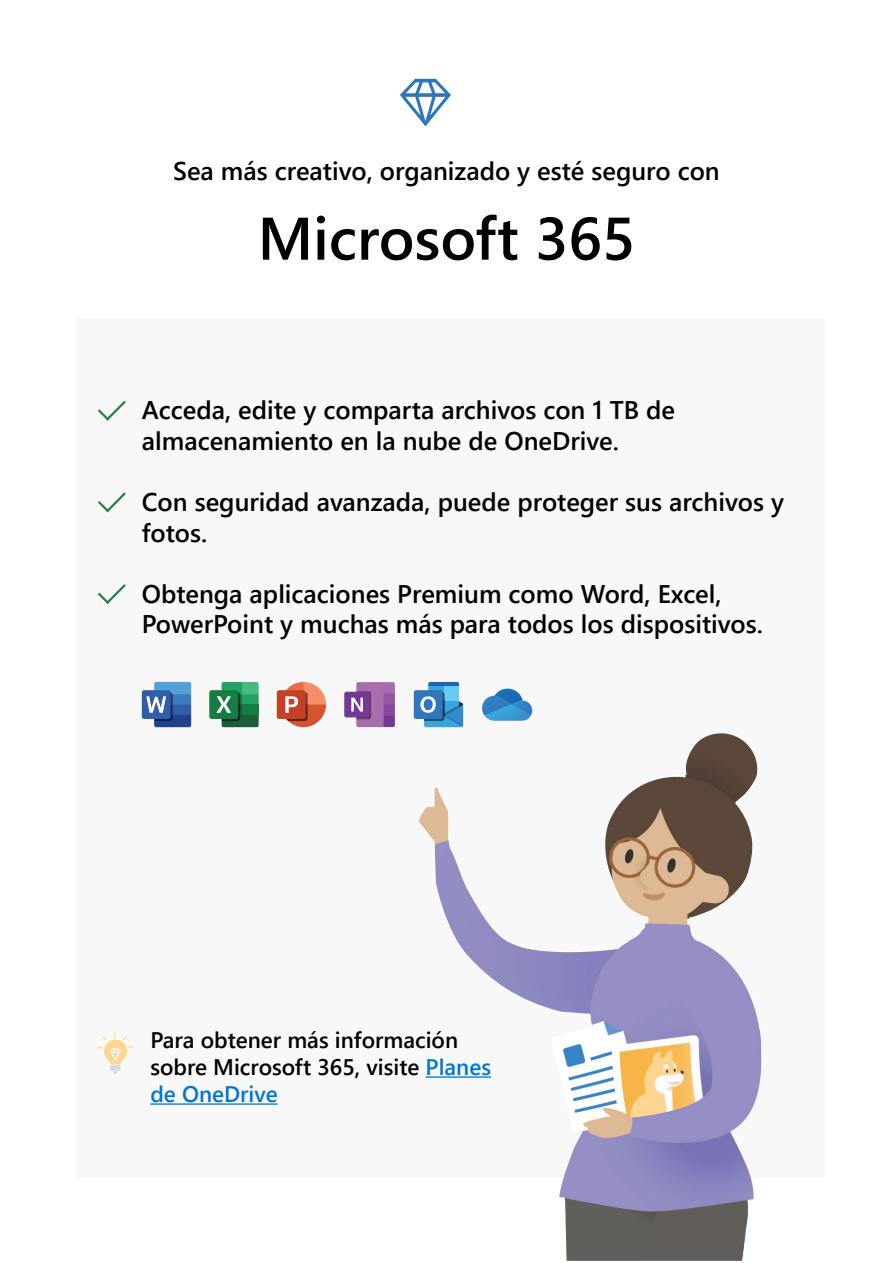
<style>
.page{position:relative;width:893px;height:1263px;background:#fff}
.page>*{position:absolute;margin:0;border:0;box-sizing:border-box;transform-origin:0 0}
.t1{font:600 60px "Segoe UI";color:#000}
.t2{font:600 25.5px/30.6px "Segoe UI";color:#000}
.t3{font:600 22.5px/27px "Segoe UI";color:#000}
.s1{color:#0177d3}
</style>
<div class="page">
<div style="left:77px;top:318px;width:748px;height:860px;background:#f8f8f8"></div>
<svg style="left:98px;top:400px;width:28px;height:21px"></svg>
<svg style="left:98px;top:492px;width:28px;height:21px"></svg>
<svg style="left:98px;top:584px;width:28px;height:20px"></svg>
<div style="left:344px;top:692px;width:26px;height:25px;background:#743895;border-radius:2px"></div>
<svg style="left:351px;top:682px;width:44px;height:45px"></svg>
<div style="left:209px;top:690px;width:29px;height:29px;background:#157d41;border-radius:2px"></div>
<svg style="left:216px;top:682px;width:43px;height:45px"></svg>
<div style="left:242px;top:704px;width:17px;height:11px;background:#157d41"></div>
<div style="left:414px;top:690px;width:29px;height:29px;background:#3076bc;border-radius:2px"></div>
<svg style="left:420px;top:682px;width:43px;height:45px"></svg>
<div style="left:277px;top:690px;width:29px;height:29px;background:#c44027;border-radius:2px"></div>
<svg style="left:281px;top:682px;width:45px;height:45px"></svg>
<div style="left:142px;top:690px;width:29px;height:29px;background:#2f5eab;border-radius:2px"></div>
<svg style="left:146px;top:682px;width:45px;height:45px"></svg>
<svg style="left:482px;top:689px;width:50px;height:32px"></svg>
<svg style="left:98px;top:1032px;width:35px;height:42px"></svg>
<hr style="left:150px;top:1103px;width:128px;height:2px;background:#0177d3">
<svg style="left:400px;top:79px;width:51px;height:47px"></svg>
<img style="left:419px;top:733px;width:341px;height:528px">
<img style="left:551px;top:1030px;width:211px;height:172px">
<p class="t2" style="left:173px;top:156px;width:548px">Sea más creativo, organizado y esté seguro con</p>
<h1 class="t1" style="left:258px;top:190px;width:379px">Microsoft 365</h1>
<p class="t2" style="left:142px;top:395px;width:535px">Acceda, edite y comparta archivos con 1 TB de almacenamiento en la nube de OneDrive.</p>
<p class="t2" style="left:142px;top:486px;width:644px">Con seguridad avanzada, puede proteger sus archivos y fotos.</p>
<p class="t2" style="left:142px;top:578px;width:623px">Obtenga aplicaciones Premium como Word, Excel,<br>PowerPoint y muchas más para todos los dispositivos.</p>
<p class="t3" style="left:150px;top:1026px;width:342px">Para obtener más información sobre Microsoft 365, visite <span class="s1">Planes de OneDrive</span></p>
</div>
